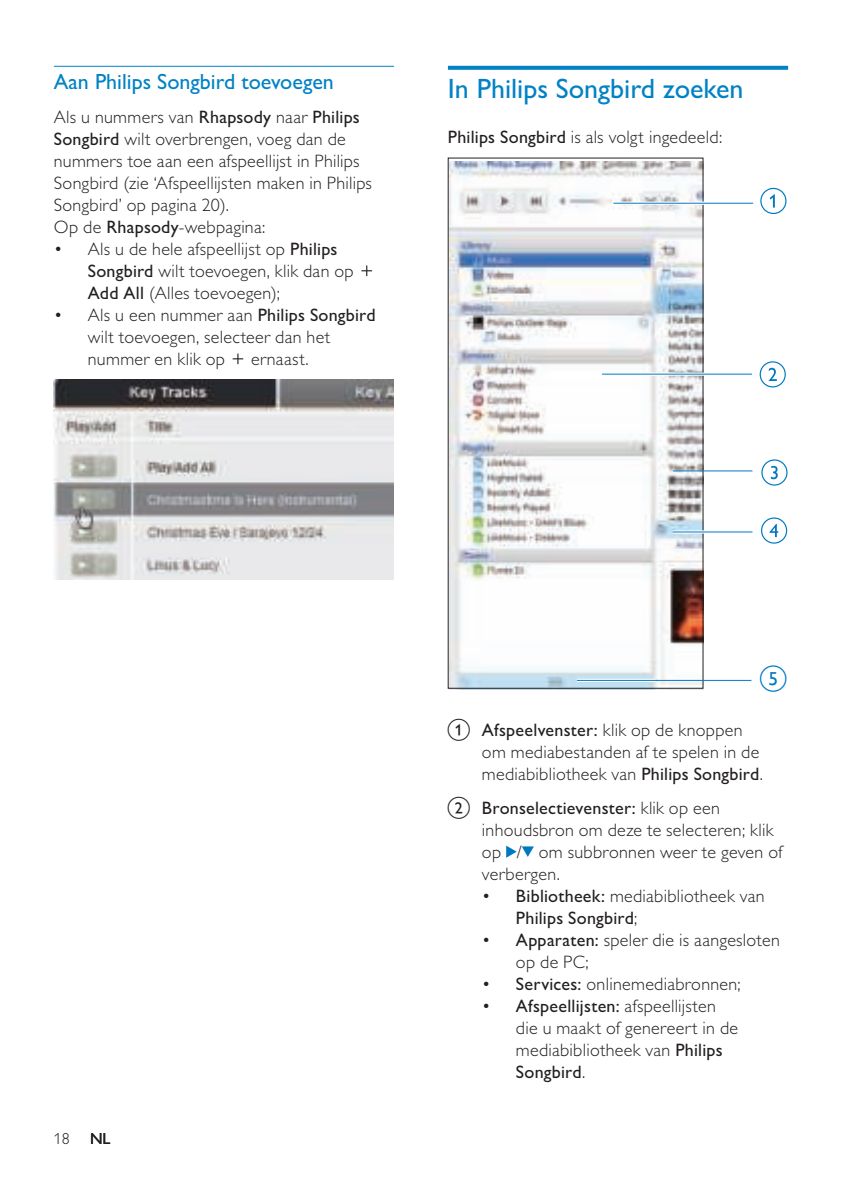
<style>
.page{position:relative;width:842px;height:1191px;background:#fff}
.page>*{position:absolute;margin:0;border:0;box-sizing:border-box;transform-origin:0 0}
.t1{font:28px "Gill Sans Alt One WGL";color:#0082c5}
.t2{font:22px "Gill Sans Alt One WGL";color:#0082c5}
.t3{font:18px/22px "Gill Sans Alt One WGL Light";letter-spacing:.015em;color:#231f20}
.t4{font:18px "Gill Sans Alt One WGL";letter-spacing:.015em;color:#231f20}
.t5{font:16px "Gill Sans Alt One WGL Light";color:#231f20}
.t6{font:16px "Gill Sans Alt One WGL";color:#231f20}
.s1{font-family:"Gill Sans Alt One WGL"}
.s2{font-family:"Gill Sans Alt One WGL Light"}
</style>
<div class="page">
<svg style="left:448px;top:66px;width:340px;height:4px"></svg>
<img style="left:449px;top:161px;width:255px;height:529px">
<svg style="left:760px;top:188px;width:26px;height:26px"></svg>
<hr style="left:613px;top:202px;width:144px;height:3px;background:#fff">
<hr style="left:613px;top:203px;width:140px;height:1px;background:#0079c2">
<svg style="left:550px;top:372px;width:202px;height:4px"></svg>
<svg style="left:760px;top:361px;width:26px;height:26px"></svg>
<hr style="left:602px;top:374px;width:150px;height:1px;background:#0079c2">
<svg style="left:761px;top:459px;width:26px;height:26px"></svg>
<hr style="left:673px;top:470px;width:79px;height:1px;background:#0079c2">
<hr style="left:673px;top:530px;width:78px;height:3px;background:#fff">
<hr style="left:673px;top:531px;width:79px;height:1px;background:#0079c2">
<svg style="left:761px;top:517px;width:26px;height:26px"></svg>
<hr style="left:577px;top:679px;width:79px;height:3px;background:#fff">
<hr style="left:577px;top:680px;width:174px;height:1px;background:#0079c2">
<svg style="left:506px;top:845px;width:28px;height:12px"></svg>
<hr style="left:54px;top:66px;width:340px;height:1px;background:#0082c5">
<svg style="left:361px;top:265px;width:12px;height:12px"></svg>
<svg style="left:232px;top:353px;width:12px;height:12px"></svg>
<img style="left:54px;top:380px;width:340px;height:199px">
<p class="t2" style="left:54px;top:73px;width:282px">Aan Philips Songbird toevoegen</p>
<p class="t3" style="left:54px;top:107px;width:320px">Als u nummers van <span class="s1">Rhapsody</span> naar <span class="s1">Philips Songbird</span> wilt overbrengen, voeg dan de nummers toe aan een afspeellijst in Philips Songbird (zie ‘Afspeellijsten maken in Philips Songbird’ op pagina 20).<br>Op de <span class="s1">Rhapsody</span>-webpagina:</p>
<p class="t3" style="left:88px;top:239px;width:267px;text-indent:-34px">• Als u de hele afspeellijst op <span class="s1">Philips<br>Songbird</span> wilt toevoegen, klik dan op<br><span class="s1">Add All</span> (Alles toevoegen);</p>
<p class="t3" style="left:88px;top:305px;width:289px;text-indent:-34px">• Als u een nummer aan <span class="s1">Philips Songbird </span>wilt toevoegen, selecteer dan het nummer en klik op</p>
<p class="t3" style="left:251px;top:349px;width:59px">ernaast.</p>
<h1 class="t1" style="left:448px;top:77px;width:297px">In Philips Songbird zoeken</h1>
<p class="t3" style="left:448px;top:127px;width:276px"><span class="s1">Philips Songbird</span> is als volgt ingedeeld:</p>
<p class="t5" style="left:54px;top:1132px;width:18px">18</p>
<p class="t6" style="left:90px;top:1132px;width:22px">NL</p>
<p class="t4" style="left:482px;top:723px;width:262px">Afspeelvenster: <span class="s2">klik op de knoppen</span></p>
<p class="t3" style="left:482px;top:742px;width:282px">om mediabestanden af te spelen in de mediabibliotheek van <span class="s1">Philips Songbird</span>.</p>
<p class="t4" style="left:482px;top:800px;width:240px">Bronselectievenster: <span class="s2">klik op een</span></p>
<p class="t3" style="left:482px;top:820px;width:302px">inhoudsbron om deze te selecteren; klik op / om subbronnen weer te geven of verbergen.</p>
<p class="t3" style="left:482px;top:886px;width:284px">• <span class="s1">Bibliotheek:</span> mediabibliotheek van</p>
<p class="t4" style="left:516px;top:910px;width:123px">Philips Songbird<span class="s2">;</span></p>
<p class="t3" style="left:516px;top:930px;width:265px;text-indent:-34px">• <span class="s1">Apparaten:</span> speler die is aangesloten op de PC;</p>
<p class="t3" style="left:482px;top:974px;width:260px">• <span class="s1">Services:</span> onlinemediabronnen;</p>
<p class="t3" style="left:516px;top:996px;width:224px;text-indent:-34px">• <span class="s1">Afspeellijsten:</span> afspeellijsten die u maakt of genereert in de mediabibliotheek van <span class="s1">Philips</span></p>
<p class="t4" style="left:516px;top:1064px;width:71px">Songbird<span class="s2">.</span></p>
</div>
